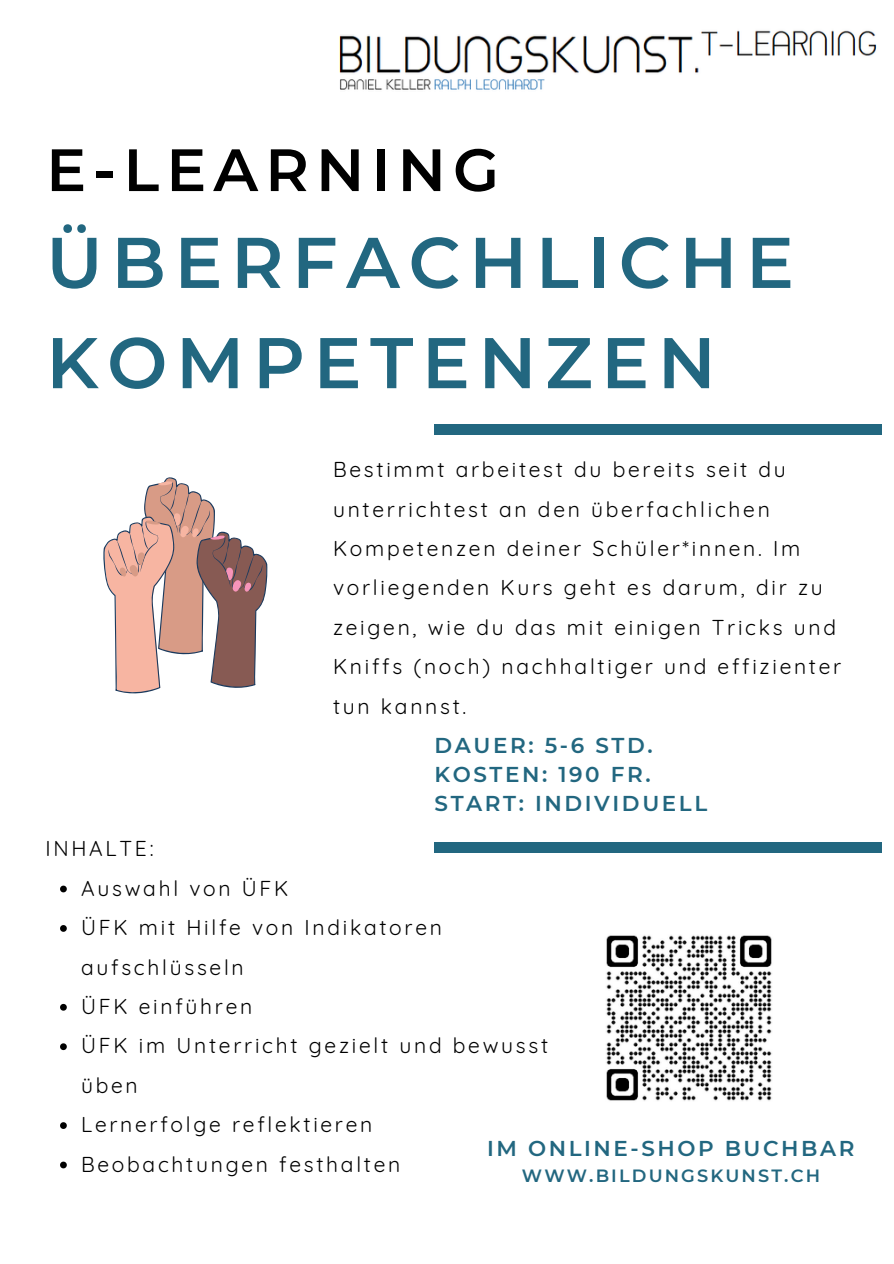
<style>
.page{position:relative;width:894px;height:1264px;background:#fff}
.page>*{position:absolute;margin:0;border:0;box-sizing:border-box;transform-origin:0 0}
.t1{font:600 71.55px/100.2px "Montserrat";letter-spacing:.12em;color:#226780}
.t2{font:600 59.55px "Montserrat";letter-spacing:.12em;color:#000}
.t3{font:600 21.45px/29px "Montserrat";letter-spacing:.12em;color:#226780}
.t4{font:21px/39.5px "Quicksand";letter-spacing:.13em;color:#000}
.t5{font:600 17.7px "Montserrat";letter-spacing:.12em;color:#226780}
</style>
<div class="page">
<div style="left:434px;top:424px;width:447px;height:10px;background:#226780"></div>
<img style="left:339px;top:30px;width:538px;height:60px">
<div style="left:434px;top:842px;width:447px;height:11px;background:#226780"></div>
<img style="left:606px;top:935px;width:166px;height:166px">
<svg style="left:103px;top:477px;width:164px;height:217px"></svg>
<svg style="left:60px;top:885px;width:7px;height:7px"></svg>
<svg style="left:60px;top:925px;width:7px;height:6px"></svg>
<svg style="left:60px;top:1003px;width:7px;height:7px"></svg>
<svg style="left:60px;top:1043px;width:7px;height:7px"></svg>
<svg style="left:60px;top:1122px;width:7px;height:6px"></svg>
<svg style="left:60px;top:1161px;width:7px;height:7px"></svg>
<h2 class="t2" style="left:46px;top:133px;width:454px">E-LEARNING</h2>
<h1 class="t1" style="left:46px;top:212px;width:749px">ÜBERFACHLICHE<br>KOMPETENZEN</h1>
<p class="t4" style="left:333px;top:449px;width:509px">Bestimmt arbeitest du bereits seit du unterrichtest an den überfachlichen Kompetenzen deiner Schüler*innen. Im vorliegenden Kurs geht es darum, dir zu zeigen, wie du das mit einigen Tricks und Kniffs (noch) nachhaltiger und effizienter tun kannst.</p>
<p class="t4" style="left:45px;top:828px;width:110px">INHALTE:</p>
<p class="t3" style="left:434px;top:731px;width:274px">DAUER: 5-6 STD.<br>KOSTEN: 190 FR.<br>START: INDIVIDUELL</p>
<p class="t4" style="left:81px;top:868px;width:468px">Auswahl von ÜFK<br>ÜFK mit Hilfe von Indikatoren aufschlüsseln<br>ÜFK einführen<br>ÜFK im Unterricht gezielt und bewusst üben<br>Lernerfolge reflektieren<br>Beobachtungen festhalten</p>
<p class="t3" style="left:487px;top:1134px;width:369px">IM ONLINE-SHOP BUCHBAR</p>
<p class="t5" style="left:521px;top:1165px;width:299px">WWW.BILDUNGSKUNST.CH</p>
</div>
